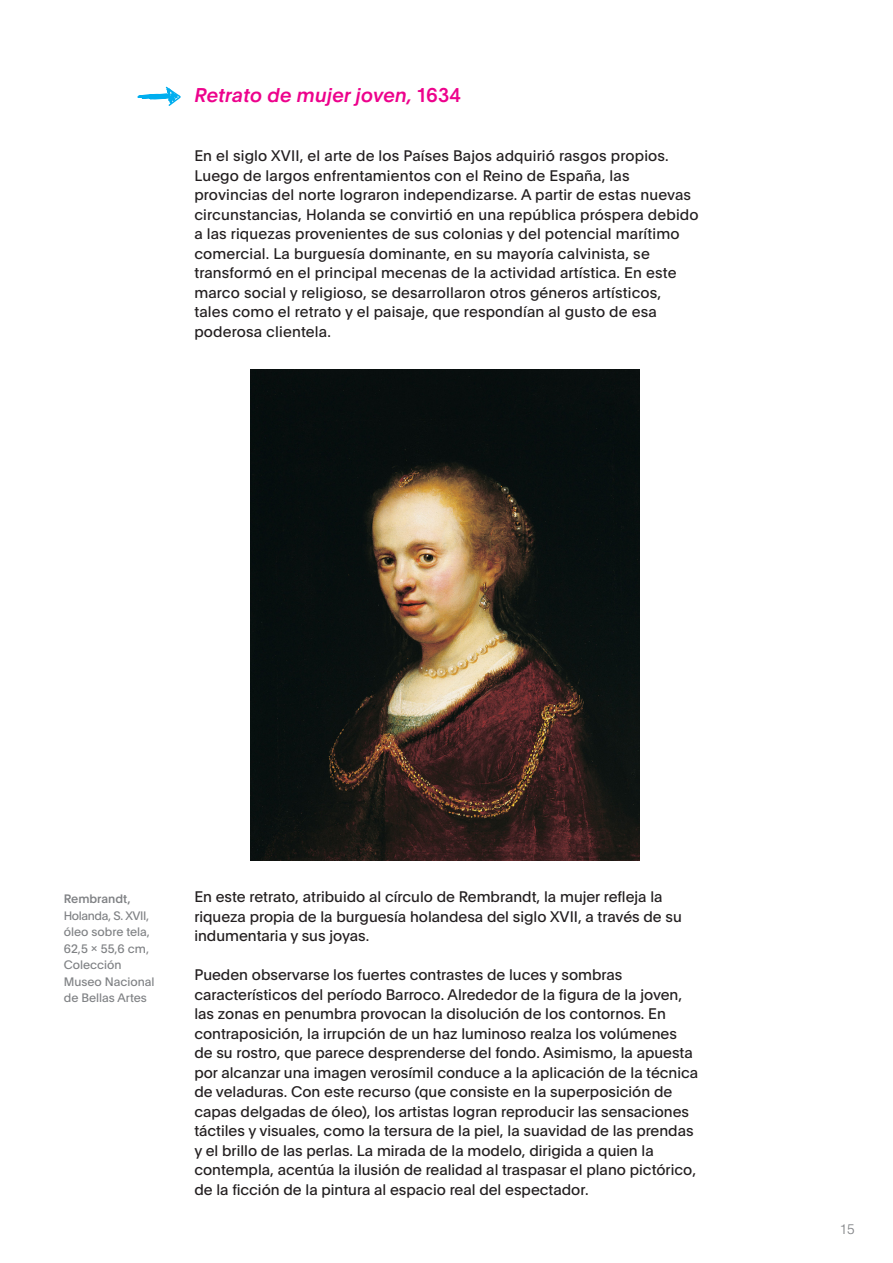
<style>
.page{position:relative;width:893px;height:1263px;background:#fff}
.page>*{position:absolute;margin:0;border:0;box-sizing:border-box;transform-origin:0 0}
.Texto{font:italic 500 19.5px "Plain";letter-spacing:.01em;color:#ed028c}
.TEXTO{font:15px/19.5px "Plain";color:#231f20}
.TEXTO-2{font:100 13.5px "Plain";color:#808285}
.TEXTO-3{font:12px "Plain";color:#808285}
.TEXTO-4{font:12px "Plain";letter-spacing:-.03em;color:#808285}
.TEXTO-5{font:500 12px "Plain";color:#808285}
.s1{font-style:normal}
</style>
<div class="page">
<img style="left:251px;top:369px;width:388px;height:491px">
<svg style="left:137px;top:86px;width:44px;height:20px"></svg>
<p class="Texto" style="left:194px;top:81px;width:268px">Retrato de mujer joven, <span class="s1">1634</span></p>
<p class="TEXTO" style="left:194px;top:145px;width:476px">En el siglo XVII, el arte de los Países Bajos adquirió rasgos propios.</p>
<p class="TEXTO" style="left:194px;top:165px;width:506px">Luego de largos enfrentamientos con el Reino de España, las provincias del norte lograron independizarse. A partir de estas nuevas circunstancias, Holanda se convirtió en una república próspera debido a las riquezas provenientes de sus colonias y del potencial marítimo comercial. La burguesía dominante, en su mayoría calvinista, se transformó en el principal mecenas de la actividad artística. En este marco social y religioso, se desarrollaron otros géneros artísticos, tales como el retrato y el paisaje, que respondían al gusto de esa poderosa clientela.</p>
<p class="TEXTO-5" style="left:64px;top:890px;width:68px">Rembrandt,</p>
<p class="TEXTO-4" style="left:64px;top:907px;width:87px">Holanda, S. XVII,</p>
<p class="TEXTO-3" style="left:64px;top:923px;width:88px">óleo sobre tela,</p>
<p class="TEXTO-3" style="left:64px;top:940px;width:87px">62,5 x 55,6 cm,</p>
<p class="TEXTO-3" style="left:64px;top:956px;width:59px">Colección</p>
<p class="TEXTO-3" style="left:64px;top:973px;width:92px">Museo Nacional</p>
<p class="TEXTO-3" style="left:64px;top:989px;width:85px">de Bellas Artes</p>
<p class="TEXTO" style="left:194px;top:886px;width:489px">En este retrato, atribuido al círculo de Rembrandt, la mujer refleja la riqueza propia de la burguesía holandesa del siglo XVII, a través de su indumentaria y sus joyas.</p>
<p class="TEXTO" style="left:194px;top:964px;width:505px">Pueden observarse los fuertes contrastes de luces y sombras característicos del período Barroco. Alrededor de la figura de la joven, las zonas en penumbra provocan la disolución de los contornos. En contraposición, la irrupción de un haz luminoso realza los volúmenes de su rostro, que parece desprenderse del fondo. Asimismo, la apuesta por alcanzar una imagen verosímil conduce a la aplicación de la técnica de veladuras. Con este recurso (que consiste en la superposición de capas delgadas de óleo), los artistas logran reproducir las sensaciones táctiles y visuales, como la tersura de la piel, la suavidad de las prendas y el brillo de las perlas. La mirada de la modelo, dirigida a quien la contempla, acentúa la ilusión de realidad al traspasar el plano pictórico, de la ficción de la pintura al espacio real del espectador.</p>
<p class="TEXTO-2" style="left:841px;top:1219px;width:15px">15</p>
</div>
